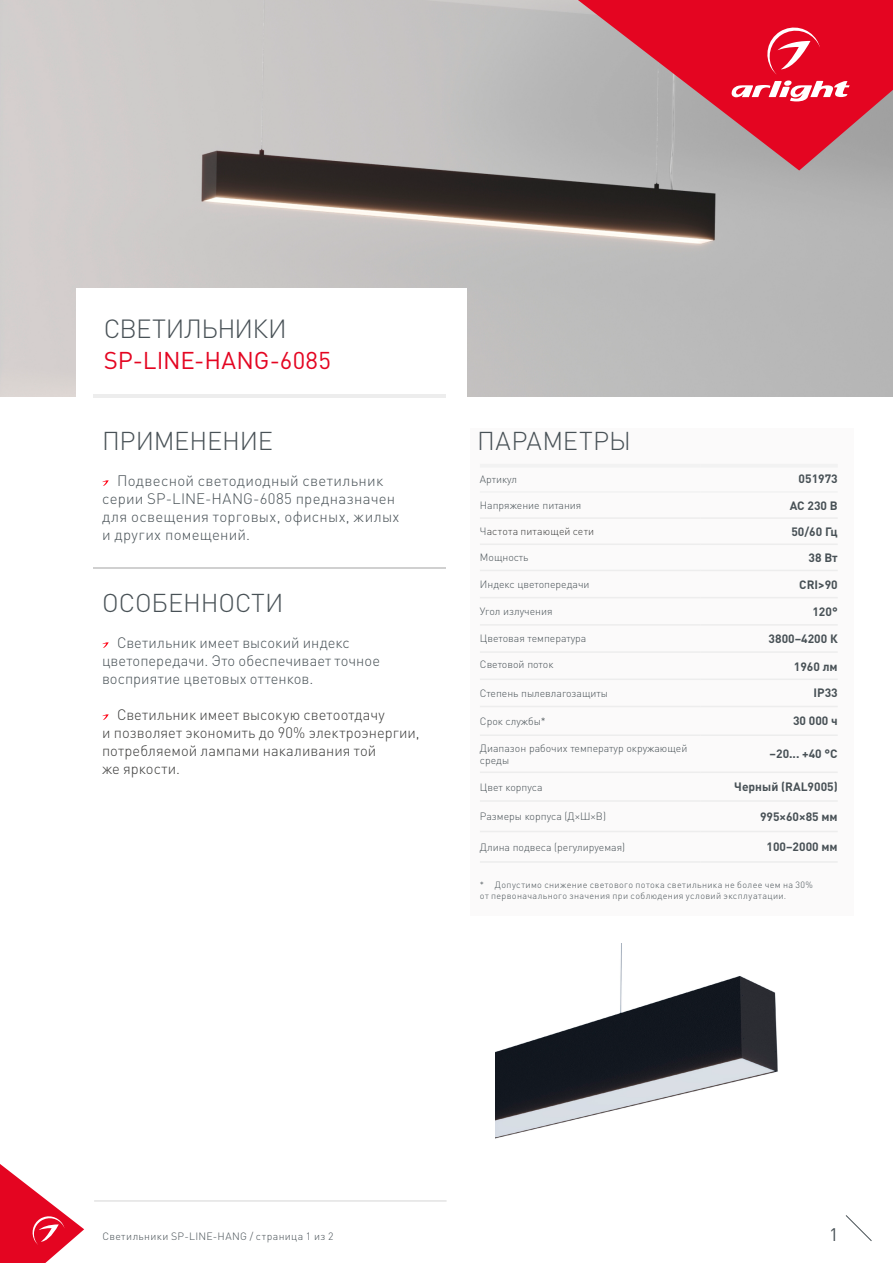
<style>
.page{position:relative;width:893px;height:1263px;background:#fff}
.page>*{position:absolute;margin:0;border:0;box-sizing:border-box;transform-origin:0 0}
.t1{font:300 25.95px "DIN Pro";letter-spacing:-.025em;color:#485156}
.t2{font:300 25.5px "DIN Pro";letter-spacing:-.005em;color:#485156}
.t3{font:300 25.5px "DIN Pro";letter-spacing:.015em;color:#485156}
.t4{font:24px "DIN Pro";letter-spacing:.01em;color:#e40521}
.t5{font:18px "DIN Pro";color:#485156}
.t6{font:300 15px/18px "DIN Pro";letter-spacing:.015em;color:#485156}
.t7{font:300 15px/18px "DIN Pro";letter-spacing:.005em;color:#3c3c3b}
.t8{font:700 12px "DIN Pro";color:#485156}
.t9{font:300 10.5px/12px "DIN Pro";color:#485156}
.t10{font:300 10.5px "DIN Pro";letter-spacing:.04em;color:#485156}
.t11{font:300 10.5px "DIN Pro";letter-spacing:.015em;color:#3c3c3b}
.t12{font:300 9px/10.5px "DIN Pro";letter-spacing:.04em;color:#485156}
.s1{color:#485156}
</style>
<div class="page">
<img style="left:0;top:0;width:893px;height:396px">
<svg style="left:845px;top:1215px;width:27px;height:26px"></svg>
<svg style="left:578px;top:0;width:315px;height:171px;background:#ca5463"></svg>
<svg style="left:729px;top:81px;width:121px;height:22px"></svg>
<svg style="left:764px;top:24px;width:56px;height:51px;background:#e82f46"></svg>
<svg style="left:0;top:1164px;width:84px;height:99px"></svg>
<div style="left:77px;top:288px;width:390px;height:117px;background:#fff"></div>
<div style="left:470px;top:429px;width:384px;height:487px;background:#fbfafa"></div>
<svg style="left:102px;top:480px;width:7px;height:6px"></svg>
<hr style="left:94px;top:394px;width:352px;height:3px;background:#ededed">
<hr style="left:94px;top:567px;width:352px;height:1px;background:#d0d0d0">
<hr style="left:94px;top:1200px;width:352px;height:1px;background:#e3e3e3">
<svg style="left:102px;top:642px;width:7px;height:6px"></svg>
<svg style="left:102px;top:714px;width:7px;height:6px"></svg>
<img style="left:495px;top:943px;width:283px;height:196px">
<hr style="left:480px;top:464px;width:220px;height:4px;background:#f2f2f2">
<hr style="left:700px;top:464px;width:138px;height:4px;background:#f2f2f2">
<hr style="left:480px;top:517px;width:220px;height:2px;background:#ededed">
<hr style="left:700px;top:517px;width:138px;height:2px;background:#ededed">
<hr style="left:480px;top:543px;width:220px;height:2px;background:#ededed">
<hr style="left:700px;top:543px;width:138px;height:2px;background:#ededed">
<hr style="left:480px;top:597px;width:220px;height:1px;background:#ededed">
<hr style="left:700px;top:597px;width:138px;height:1px;background:#ededed">
<hr style="left:480px;top:624px;width:220px;height:2px;background:#ededed">
<hr style="left:700px;top:624px;width:138px;height:2px;background:#ededed">
<hr style="left:480px;top:651px;width:220px;height:2px;background:#ededed">
<hr style="left:700px;top:651px;width:138px;height:2px;background:#ededed">
<hr style="left:480px;top:678px;width:220px;height:2px;background:#ededed">
<hr style="left:700px;top:678px;width:138px;height:2px;background:#ededed">
<hr style="left:480px;top:734px;width:220px;height:2px;background:#ededed">
<hr style="left:700px;top:734px;width:138px;height:2px;background:#ededed">
<hr style="left:480px;top:771px;width:220px;height:2px;background:#ededed">
<hr style="left:700px;top:771px;width:138px;height:2px;background:#ededed">
<hr style="left:480px;top:800px;width:220px;height:2px;background:#ededed">
<hr style="left:700px;top:800px;width:138px;height:2px;background:#ededed">
<hr style="left:480px;top:706px;width:220px;height:1px;background:#ededed">
<hr style="left:700px;top:706px;width:138px;height:1px;background:#ededed">
<hr style="left:480px;top:831px;width:220px;height:1px;background:#ededed">
<hr style="left:700px;top:831px;width:138px;height:1px;background:#ededed">
<hr style="left:480px;top:861px;width:220px;height:2px;background:#ededed">
<hr style="left:700px;top:861px;width:138px;height:2px;background:#ededed">
<hr style="left:480px;top:570px;width:220px;height:1px;background:#ededed">
<hr style="left:700px;top:570px;width:138px;height:1px;background:#ededed">
<hr style="left:480px;top:491px;width:220px;height:2px;background:#f2f2f2">
<hr style="left:700px;top:491px;width:138px;height:2px;background:#f2f2f2">
<h1 class="t1" style="left:104px;top:311px;width:185px">СВЕТИЛЬНИКИ</h1>
<h3 class="t4" style="left:104px;top:344px;width:229px">SP-LINE-HANG-6085</h3>
<h2 class="t2" style="left:102px;top:423px;width:172px">ПРИМЕНЕНИЕ</h2>
<h3 class="t6" style="left:102px;top:471px;width:299px;text-indent:15px">Подвесной светодиодный светильник серии SP-LINE-HANG-6085 предназначен для освещения торговых, офисных, жилых и других помещений.</h3>
<h2 class="t2" style="left:102px;top:585px;width:183px">ОСОБЕННОСТИ</h2>
<h3 class="t6" style="left:102px;top:633px;width:280px;text-indent:15px">Светильник имеет высокий индекс цветопередачи. Это обеспечивает точное восприятие цветовых оттенков.</h3>
<h3 class="t7" style="left:102px;top:705px;width:319px;text-indent:15px">Светильник имеет высокую светоотдачу<br>и позволяет экономить до 90% электроэнергии, потребляемой лампами накаливания той<br>же яркости.</h3>
<h2 class="t3" style="left:477px;top:423px;width:155px">ПАРАМЕТРЫ</h2>
<p class="t9" style="left:480px;top:473px;width:39px">Артикул</p>
<p class="t8" style="left:799px;top:471px;width:41px">051973</p>
<p class="t9" style="left:480px;top:499px;width:103px">Напряжение питания</p>
<p class="t8" style="left:790px;top:497px;width:49px">АС 230 B</p>
<p class="t11" style="left:480px;top:524px;width:116px"><span class="s1">Ч</span>астота питающей сети</p>
<p class="t8" style="left:791px;top:523px;width:48px">50/60 Гц</p>
<p class="t9" style="left:480px;top:551px;width:50px">Мощность</p>
<p class="t8" style="left:808px;top:549px;width:31px">38 Вт</p>
<p class="t9" style="left:480px;top:578px;width:111px">Индекс цветопередачи</p>
<p class="t8" style="left:799px;top:576px;width:40px">CRI&gt;90</p>
<p class="t9" style="left:480px;top:605px;width:74px">Угол излучения</p>
<p class="t8" style="left:812px;top:603px;width:27px">120°</p>
<p class="t9" style="left:480px;top:632px;width:108px">Цветовая температура</p>
<p class="t8" style="left:769px;top:630px;width:71px">3800–4200 К</p>
<p class="t9" style="left:480px;top:657px;width:75px">Световой поток</p>
<p class="t8" style="left:794px;top:659px;width:45px">1960 лм</p>
<p class="t9" style="left:480px;top:687px;width:130px">Степень пылевлагозащиты</p>
<p class="t8" style="left:813px;top:685px;width:26px">IP33</p>
<p class="t9" style="left:480px;top:715px;width:67px">Срок службы*</p>
<p class="t8" style="left:793px;top:713px;width:46px">30 000 ч</p>
<p class="t9" style="left:480px;top:741px;width:209px">Диапазон рабочих температур окружающей среды</p>
<p class="t8" style="left:770px;top:746px;width:70px">–20... +40 °С</p>
<p class="t9" style="left:480px;top:780px;width:64px">Цвет корпуса</p>
<p class="t8" style="left:734px;top:779px;width:105px">Черный (RAL9005)</p>
<p class="t9" style="left:480px;top:810px;width:128px">Размеры корпуса (Д×Ш×В)</p>
<p class="t8" style="left:760px;top:808px;width:79px">995×60×85 мм</p>
<p class="t9" style="left:480px;top:840px;width:147px">Длина подвеса (регулируемая)</p>
<p class="t8" style="left:767px;top:839px;width:73px">100–2000 мм</p>
<p class="t12" style="left:480px;top:879px;width:335px">* Допустимо снижение светового потока светильника не более чем на 30% от первоначального значения при соблюдения условий эксплуатации.</p>
<p class="t10" style="left:102px;top:1229px;width:233px">Светильники SP-LINE-HANG / страница 1 из 2</p>
<h3 class="t5" style="left:829px;top:1222px;width:11px">1</h3>
</div>
